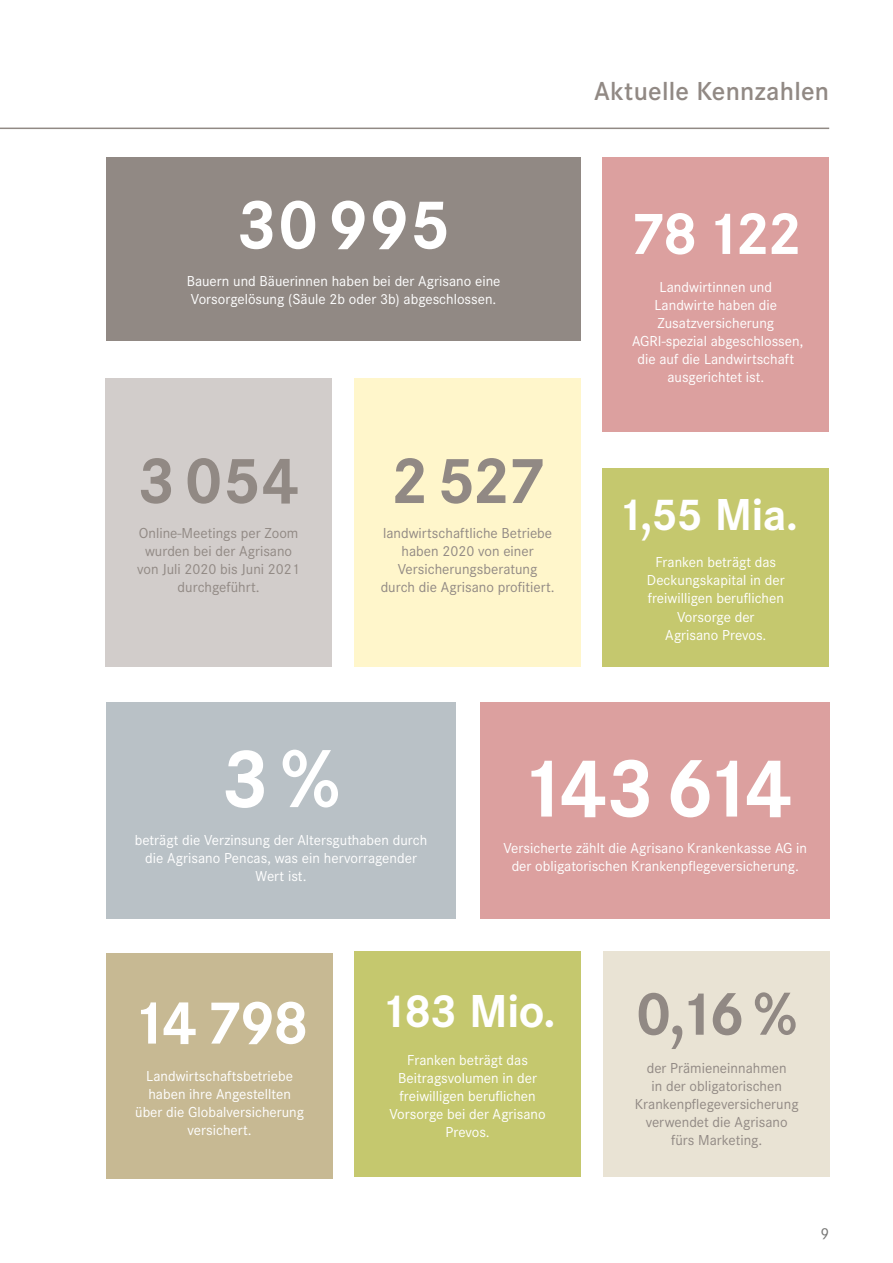
<style>
.page{position:relative;width:893px;height:1263px;background:#fff}
.page>*{position:absolute;margin:0;border:0;box-sizing:border-box;transform-origin:0 0}
.t1{font:700 85.5px "Corporate S";letter-spacing:-.08em;color:#fff}
.t2{font:700 72px "Corporate S";color:#fff}
.t3{font:700 67.5px "Corporate S";color:#918984}
.t4{font:700 63px "Corporate S";color:#918984}
.t5{font:700 63px "Corporate S";color:#fff}
.t6{font:700 61.5px "Corporate S";color:#fff}
.t7{font:700 48px "Corporate S";letter-spacing:-.02em;color:#fff}
.t8{font:700 46.5px "Corporate S";color:#fff}
.t9{font:600 27px "Corporate S";letter-spacing:.01em;color:#918984}
.t10{font:16.5px "Corporate S";color:#757574}
.t11{font:15px/18px "Corporate S";color:#fff;text-align:center}
.t12{font:15px/18px "Corporate S";color:#918984;text-align:center}
</style>
<div class="page">
<hr style="left:0;top:128px;width:829px;height:1px;background:#918984">
<div style="left:603px;top:951px;width:227px;height:226px;background:#e9e3d4"></div>
<div style="left:354px;top:951px;width:227px;height:226px;background:#c5c86e"></div>
<div style="left:602px;top:157px;width:227px;height:275px;background:#dca09f"></div>
<div style="left:106px;top:157px;width:475px;height:184px;background:#918984"></div>
<div style="left:354px;top:378px;width:227px;height:288px;background:#fff6cb"></div>
<div style="left:105px;top:378px;width:227px;height:288px;background:#d2cdcb"></div>
<div style="left:602px;top:468px;width:227px;height:198px;background:#c5c86e"></div>
<div style="left:106px;top:953px;width:227px;height:225px;background:#c7b993"></div>
<div style="left:106px;top:702px;width:350px;height:216px;background:#b9c1c6"></div>
<div style="left:480px;top:702px;width:350px;height:216px;background:#dca09f"></div>
<h2 class="t2" style="left:237px;top:183px;width:216px">30995</h2>
<p class="t11" style="left:187px;top:272px;width:315px;text-align:left">Bauern und Bäuerinnen haben bei der Agrisano eine<br>Vorsorgelösung (Säule 2b oder 3b) abgeschlossen.</p>
<h3 class="t3" style="left:137px;top:442px;width:164px">3054</h3>
<p class="t12" style="left:137px;top:524px;width:164px">Online-Meetings per Zoom wurden bei der Agrisano von Juli 2020 bis Juni 2021 durchgeführt.</p>
<h3 class="t3" style="left:390px;top:442px;width:156px">2 527</h3>
<p class="t12" style="left:381px;top:524px;width:175px">landwirtschaftliche Betriebe haben 2020 von einer<br>Versicherungsberatung durch die Agrisano profitiert.</p>
<h3 class="t9" style="left:594px;top:76px;width:237px">Aktuelle Kennzahlen</h3>
<h3 class="t6" style="left:629px;top:198px;width:174px">78 122</h3>
<p class="t11" style="left:632px;top:278px;width:173px">Landwirtinnen und<br>Landwirte haben die<br>Zusatzversicherung<br>AGRI-spezial abgeschlossen, die auf die Landwirtschaft ausgerichtet ist.</p>
<h3 class="t8" style="left:617px;top:488px;width:183px">1,55 Mia.</h3>
<p class="t11" style="left:647px;top:554px;width:139px">Franken beträgt das<br>Deckungskapital in der freiwilligen beruflichen<br>Vorsorge der<br>Agrisano Prevos.</p>
<h1 class="t1" style="left:221px;top:730px;width:121px">3%</h1>
<p class="t11" style="left:135px;top:831px;width:294px">beträgt die Verzinsung der Altersguthaben durch die Agrisano Pencas, was ein hervorragender<br>Wert ist.</p>
<h1 class="t1" style="left:517px;top:739px;width:277px">143 614</h1>
<p class="t11" style="left:503px;top:839px;width:305px">Versicherte zählt die Agrisano Krankenkasse AG in der obligatorischen Krankenpflegeversicherung.</p>
<h3 class="t5" style="left:131px;top:986px;width:180px">14 798</h3>
<p class="t11" style="left:135px;top:1067px;width:170px">Landwirtschaftsbetriebe haben ihre Angestellten über die Globalversicherung versichert.</p>
<h3 class="t7" style="left:380px;top:984px;width:177px">183 Mio.</h3>
<p class="t11" style="left:390px;top:1051px;width:158px">Franken beträgt das<br>Beitragsvolumen in der freiwilligen beruflichen<br>Vorsorge bei der Agrisano<br>Prevos.</p>
<h3 class="t4" style="left:636px;top:978px;width:164px">0,16 %</h3>
<p class="t12" style="left:635px;top:1059px;width:165px">der Prämieneinnahmen<br>in der obligatorischen<br>Krankenpflegeversicherung verwendet die Agrisano fürs Marketing.</p>
<p class="t10" style="left:820px;top:1224px;width:10px">9</p>
</div>
